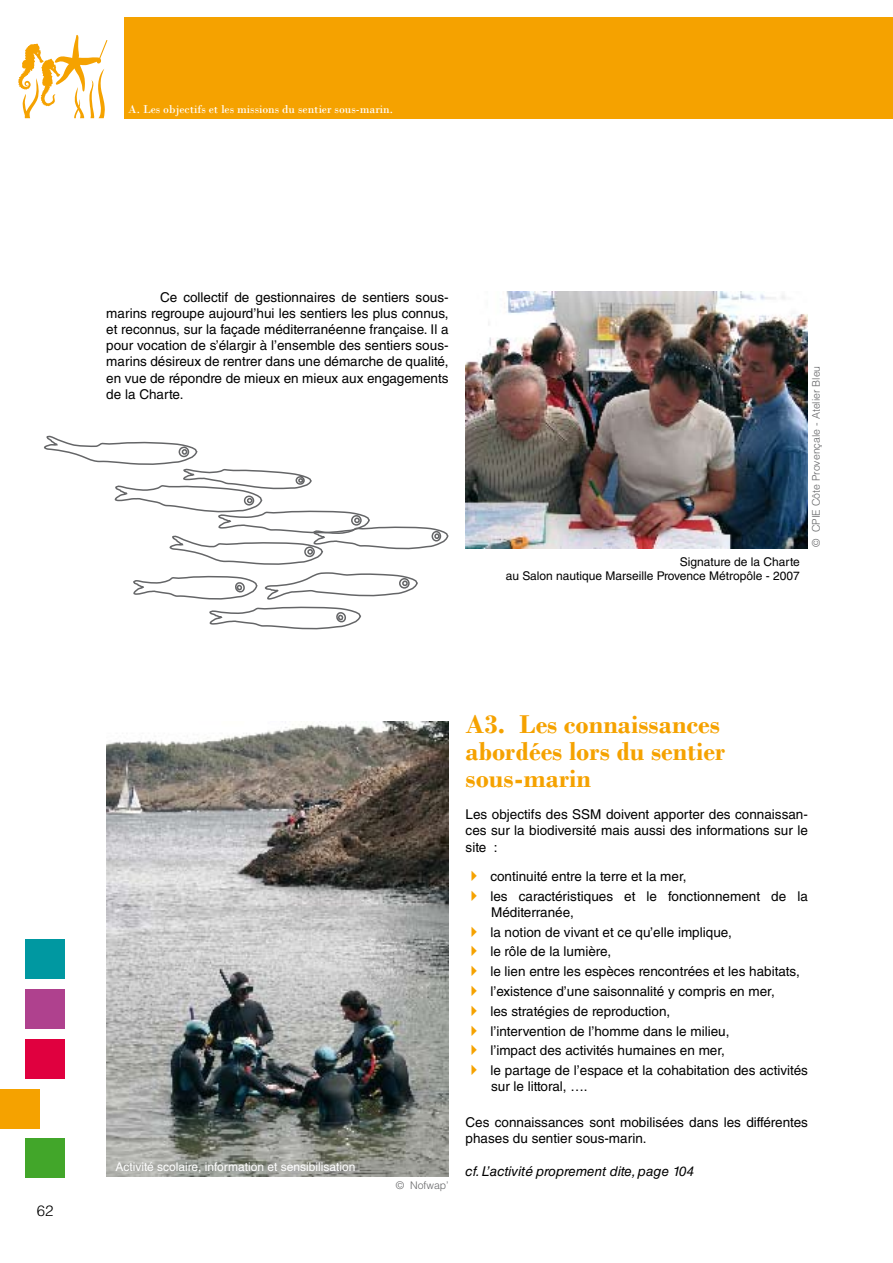
<style>
.page{position:relative;width:893px;height:1263px;background:#fff}
.page>*{position:absolute;margin:0;border:0;box-sizing:border-box;transform-origin:0 0}
.t1{font:700 27px/27px "Bodoni";color:#f5a200}
.t2{font:300 15px "Helvetica LT Std";color:#000}
.t3{font:13.5px/16.2px "Helvetica LT Std";color:#000}
.t4{font:italic 13.5px "Helvetica LT Std";color:#000}
.t5{font:12px/14.4px "Helvetica LT Std";color:#000;text-align:right}
.t6{font:12px "Bodoni";color:#fff}
.t7{font:12px "Helvetica LT Std";color:#fff}
.t8{font:300 10.5px "Helvetica LT Std";color:#646567}
.s1{color:#f5a200}
</style>
<div class="page">
<div style="left:26px;top:939px;width:39px;height:39px;background:#0098a1"></div>
<div style="left:26px;top:1139px;width:39px;height:39px;background:#42a62a"></div>
<div style="left:26px;top:989px;width:39px;height:39px;background:#af418e"></div>
<div style="left:124px;top:17px;width:769px;height:101px;background:#f5a200"></div>
<svg style="left:18px;top:35px;width:89px;height:83px"></svg>
<div style="left:26px;top:1039px;width:39px;height:39px;background:#e0003f"></div>
<div style="left:0;top:1089px;width:39px;height:39px;background:#f5a200"></div>
<svg style="left:44px;top:436px;width:405px;height:194px"></svg>
<img style="left:466px;top:292px;width:342px;height:256px">
<img style="left:106px;top:721px;width:343px;height:455px">
<p class="t6" style="left:128px;top:102px;width:266px">A. Les objectifs et les missions du sentier sous-marin.</p>
<p class="t2" style="left:37px;top:1201px;width:18px">62</p>
<p class="t3" style="left:106px;top:289px;width:344px;text-align:justify;text-indent:54px">Ce collectif de gestionnaires de sentiers sous&shy;marins regroupe aujourd’hui les sentiers les plus connus, et reconnus, sur la façade méditerranéenne française. Il a pour vocation de s’élargir à l’ensemble des sentiers sous&shy;marins désireux de rentrer dans une démarche de qualité, en vue de répondre de mieux en mieux aux engagements de la Charte.</p>
<p class="t5" style="left:506px;top:554px;width:296px">Signature de la Charte<br>au Salon nautique Marseille Provence Métropôle - 2007</p>
<p class="t8" style="left:809px;top:547px;width:182px;rotate:-90deg">© CPIE Côte Provençale - Atelier Bleu</p>
<p class="t7" style="left:116px;top:1160px;width:241px">Activité scolaire, information et sensibilisation</p>
<p class="t8" style="left:396px;top:1178px;width:54px">© Nofwap’</p>
<h1 class="t1" style="left:466px;top:710px;width:261px">A3. Les connaissances abordées lors du sentier sous-marin</h1>
<p class="t3" style="left:466px;top:806px;width:344px;text-align:justify">Les objectifs des SSM doivent apporter des connaissan&shy;ces sur la biodiversité mais aussi des informations sur le site :</p>
<p class="t3" style="left:466px;top:868px;width:222px"><span class="s1">✔</span> continuité entre la terre et la mer,</p>
<p class="t3" style="left:491px;top:888px;width:318px;text-indent:-26px"><span class="s1">✔</span> les caractéristiques et le fonctionnement de la<br>Méditerranée,</p>
<p class="t3" style="left:466px;top:924px;width:268px"><span class="s1">✔</span> la notion de vivant et ce qu’elle implique,</p>
<p class="t3" style="left:466px;top:943px;width:147px"><span class="s1">✔</span> le rôle de la lumière,</p>
<p class="t3" style="left:466px;top:963px;width:336px"><span class="s1">✔</span> le lien entre les espèces rencontrées et les habitats,</p>
<p class="t3" style="left:466px;top:983px;width:311px"><span class="s1">✔</span> l’existence d’une saisonnalité y compris en mer,</p>
<p class="t3" style="left:466px;top:1003px;width:206px"><span class="s1">✔</span> les stratégies de reproduction,</p>
<p class="t3" style="left:466px;top:1023px;width:265px"><span class="s1">✔</span> l’intervention de l’homme dans le milieu,</p>
<p class="t3" style="left:466px;top:1042px;width:261px"><span class="s1">✔</span> l’impact des activités humaines en mer,</p>
<p class="t3" style="left:491px;top:1062px;width:318px;text-indent:-26px"><span class="s1">✔</span> le partage de l’espace et la cohabitation des activités sur le littoral, ….</p>
<p class="t3" style="left:466px;top:1114px;width:344px">Ces connaissances sont mobilisées dans les différentes phases du sentier sous-marin.</p>
<p class="t4" style="left:466px;top:1163px;width:230px">cf. L’activité proprement dite, page 104</p>
</div>
